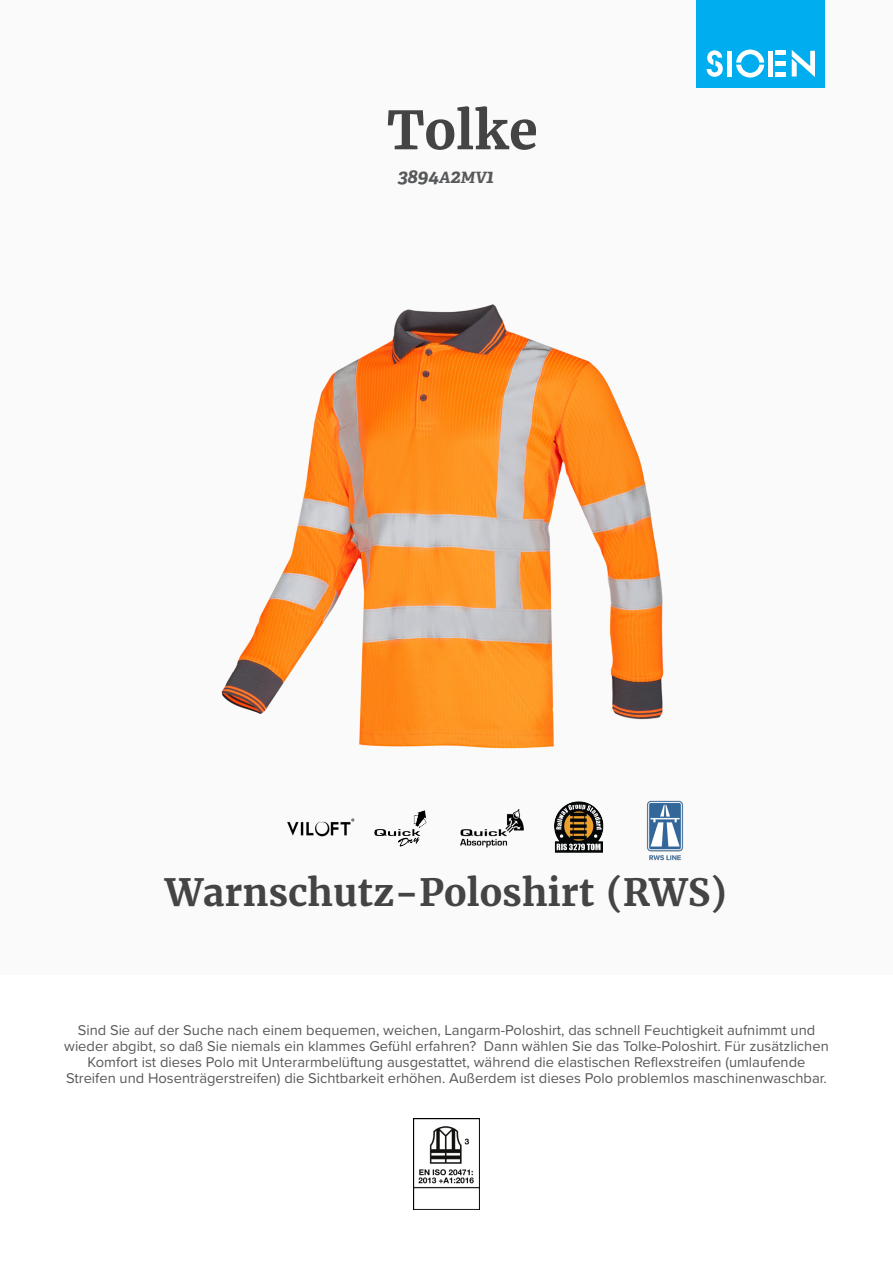
<style>
.page{position:relative;width:893px;height:1263px;background:#fff}
.page>*{position:absolute;margin:0;border:0;box-sizing:border-box;transform-origin:0 0}
.product_name{font:700 52.5px "Merriweather";color:#444}
.product_h2{font:700 37.5px "Merriweather";color:#444}
.product_ref{font:italic 700 19.5px "Adelle";color:#57585a}
.product_description{font:14.7px/15.9px "Proxima Nova";color:#57585a;text-align:center}
.s1{font-size:15.6px}
</style>
<div class="page">
<div style="left:0;top:0;width:893px;height:974px;background:#fafafa"></div>
<div style="left:697px;top:0;width:128px;height:88px;background:#00aeef"></div>
<svg style="left:707px;top:50px;width:16px;height:27px"></svg>
<svg style="left:736px;top:50px;width:28px;height:28px"></svg>
<div style="left:727px;top:51px;width:5px;height:26px;background:#fff"></div>
<div style="left:768px;top:51px;width:5px;height:26px;background:#fff"></div>
<div style="left:775px;top:72px;width:11px;height:5px;background:#fff"></div>
<div style="left:775px;top:61px;width:11px;height:5px;background:#fff"></div>
<hr style="left:775px;top:51px;width:11px;height:4px;background:#fff">
<svg style="left:792px;top:50px;width:23px;height:27px"></svg>
<img style="left:413px;top:1118px;width:67px;height:92px">
<img style="left:221px;top:304px;width:463px;height:557px">
<p class="product_name" style="left:387px;top:97px;width:152px">Tolke</p>
<p class="product_ref" style="left:398px;top:164px;width:98px">3894<span class="s1">A</span>2<span class="s1">MV</span>1</p>
<p class="product_h2" style="left:165px;top:868px;width:563px">Warnschutz-Poloshirt (RWS)</p>
<p class="product_description" style="left:64px;top:1022px;width:766px">Sind Sie auf der Suche nach einem bequemen, weichen, Langarm-Poloshirt, das schnell Feuchtigkeit aufnimmt und wieder abgibt, so daß Sie niemals ein klammes Gefühl erfahren? Dann wählen Sie das Tolke-Poloshirt. Für zusätzlichen Komfort ist dieses Polo mit Unterarmbelüftung ausgestattet, während die elastischen Reflexstreifen (umlaufende Streifen und Hosenträgerstreifen) die Sichtbarkeit erhöhen. Außerdem ist dieses Polo problemlos maschinenwaschbar.</p>
</div>
